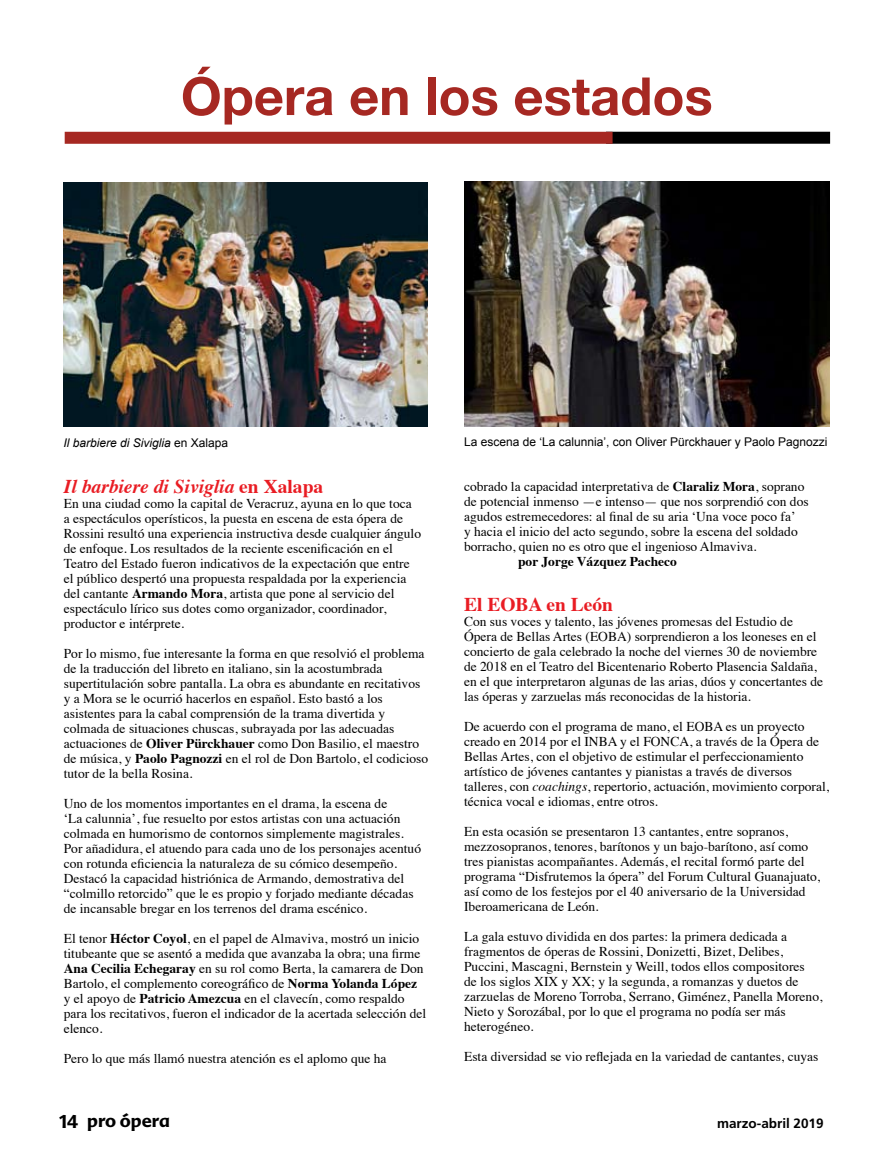
<style>
.page{position:relative;width:893px;height:1170px;background:#fff}
.page>*{position:absolute;margin:0;border:0;box-sizing:border-box;transform-origin:0 0}
.t1{font:700 52.5px "Helvetica Neue";color:#a62822}
.t2{font:italic 700 19.5px "Times";color:#e91c23}
.t3{font:700 19.5px "Times";color:#e91c23}
.t4{font:700 18px "Advert";color:#000}
.t5{font:13.5px/15px "Times";color:#000}
.t6{font:700 13.5px "Times";color:#000}
.t7{font:700 13.5px "Frutiger";color:#000}
.t8{font:12px "Arial";color:#000}
.t9{font:italic 12px "Arial";color:#000}
.s1{font-style:normal}
.s2{font-weight:700}
.s3{font-style:italic}
</style>
<div class="page">
<img style="left:63px;top:182px;width:364px;height:245px">
<div style="left:606px;top:132px;width:224px;height:12px;background:#000"></div>
<div style="left:65px;top:132px;width:548px;height:12px;background:#a62822"></div>
<img style="left:464px;top:181px;width:365px;height:246px">
<h1 class="t1" style="left:181px;top:64px;width:533px">Ópera en los estados</h1>
<p class="t9" style="left:63px;top:434px;width:166px">Il barbiere di Siviglia <span class="s1">en Xalapa</span></p>
<h2 class="t2" style="left:64px;top:467px;width:261px">Il barbiere di Siviglia <span class="s1">en Xalapa</span></h2>
<p class="t5" style="left:64px;top:494px;width:359px">En una ciudad como la capital de Veracruz, ayuna en lo que toca a espectáculos operísticos, la puesta en escena de esta ópera de Rossini resultó una experiencia instructiva desde cualquier ángulo de enfoque. Los resultados de la reciente escenificación en el Teatro del Estado fueron indicativos de la expectación que entre el público despertó una propuesta respaldada por la experiencia del cantante <span class="s2">Armando Mora</span>, artista que pone al servicio del espectáculo lírico sus dotes como organizador, coordinador, productor e intérprete.</p>
<p class="t5" style="left:64px;top:644px;width:366px">Por lo mismo, fue interesante la forma en que resolvió el problema de la traducción del libreto en italiano, sin la acostumbrada supertitulación sobre pantalla. La obra es abundante en recitativos y a Mora se le ocurrió hacerlos en español. Esto bastó a los asistentes para la cabal comprensión de la trama divertida y colmada de situaciones chuscas, subrayada por las adecuadas actuaciones de <span class="s2">Oliver Pürckhauer</span> como Don Basilio, el maestro de música, y <span class="s2">Paolo Pagnozzi</span> en el rol de Don Bartolo, el codicioso tutor de la bella Rosina.</p>
<p class="t5" style="left:64px;top:794px;width:359px">Uno de los momentos importantes en el drama, la escena de<br>‘La calunnia’, fue resuelto por estos artistas con una actuación colmada en humorismo de contornos simplemente magistrales.<br>Por añadidura, el atuendo para cada uno de los personajes acentuó con rotunda eficiencia la naturaleza de su cómico desempeño.<br>Destacó la capacidad histriónica de Armando, demostrativa del “colmillo retorcido” que le es propio y forjado mediante décadas de incansable bregar en los terrenos del drama escénico.</p>
<p class="t5" style="left:64px;top:929px;width:364px">El tenor <span class="s2">Héctor Coyol</span>, en el papel de Almaviva, mostró un inicio titubeante que se asentó a medida que avanzaba la obra; una firme <span class="s2">Ana Cecilia Echegaray</span> en su rol como Berta, la camarera de Don Bartolo, el complemento coreográfico de <span class="s2">Norma Yolanda López </span>y el apoyo de <span class="s2">Patricio Amezcua</span> en el clavecín, como respaldo para los recitativos, fueron el indicador de la acertada selección del elenco.</p>
<p class="t5" style="left:64px;top:1049px;width:324px">Pero lo que más llamó nuestra atención es el aplomo que ha</p>
<p class="t8" style="left:464px;top:434px;width:365px">La escena de ‘La calunnia’, con Oliver Pürckhauer y Paolo Pagnozzi</p>
<p class="t5" style="left:464px;top:477px;width:346px">cobrado la capacidad interpretativa de <span class="s2">Claraliz Mora</span>, soprano de potencial inmenso —e intenso— que nos sorprendió con dos agudos estremecedores: al final de su aria ‘Una voce poco fa’<br>y hacia el inicio del acto segundo, sobre la escena del soldado borracho, quien no es otro que el ingenioso Almaviva.</p>
<p class="t6" style="left:518px;top:548px;width:160px">por Jorge Vázquez Pacheco</p>
<h2 class="t3" style="left:464px;top:585px;width:150px">El EOBA en León</h2>
<p class="t5" style="left:464px;top:612px;width:361px">Con sus voces y talento, las jóvenes promesas del Estudio de Ópera de Bellas Artes (EOBA) sorprendieron a los leoneses en el concierto de gala celebrado la noche del viernes 30 de noviembre de 2018 en el Teatro del Bicentenario Roberto Plasencia Saldaña, en el que interpretaron algunas de las arias, dúos y concertantes de las óperas y zarzuelas más reconocidas de la historia.</p>
<p class="t5" style="left:464px;top:717px;width:367px">De acuerdo con el programa de mano, el EOBA es un proyecto creado en 2014 por el INBA y el FONCA, a través de la Ópera de Bellas Artes, con el objetivo de estimular el perfeccionamiento artístico de jóvenes cantantes y pianistas a través de diversos talleres, con <span class="s3">coachings</span>, repertorio, actuación, movimiento corporal, técnica vocal e idiomas, entre otros.</p>
<p class="t5" style="left:464px;top:822px;width:358px">En esta ocasión se presentaron 13 cantantes, entre sopranos, mezzosopranos, tenores, barítonos y un bajo-barítono, así como tres pianistas acompañantes. Además, el recital formó parte del programa “Disfrutemos la ópera” del Forum Cultural Guanajuato, así como de los festejos por el 40 aniversario de la Universidad Iberoamericana de León.</p>
<p class="t5" style="left:464px;top:927px;width:360px">La gala estuvo dividida en dos partes: la primera dedicada a fragmentos de óperas de Rossini, Donizetti, Bizet, Delibes, Puccini, Mascagni, Bernstein y Weill, todos ellos compositores<br>de los siglos XIX y XX; y la segunda, a romanzas y duetos de zarzuelas de Moreno Torroba, Serrano, Giménez, Panella Moreno, Nieto y Sorozábal, por lo que el programa no podía ser más heterogéneo.</p>
<p class="t5" style="left:464px;top:1047px;width:356px">Esta diversidad se vio reflejada en la variedad de cantantes, cuyas</p>
<h3 class="t4" style="left:59px;top:1109px;width:112px">14 pro ópera</h3>
<p class="t7" style="left:717px;top:1115px;width:108px">marzo-abril 2019</p>
</div>
